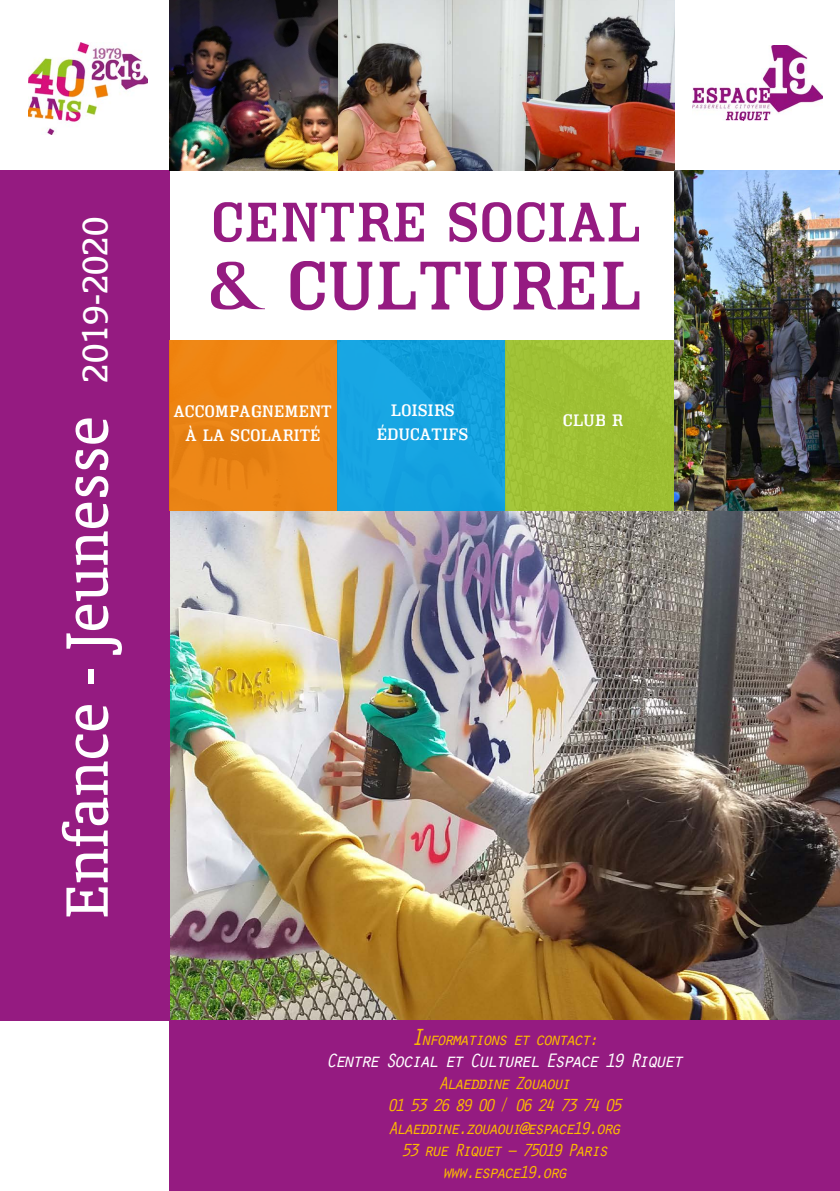
<style>
.page{position:relative;width:840px;height:1191px;background:#fff}
.page>*{position:absolute;margin:0;border:0;box-sizing:border-box;transform-origin:0 0}
.t1{font:74px "CAM";color:#951b81}
.t2{font:68px "Oranda BT";color:#fff}
.t3{font:60px "CAM";color:#951b81}
.t4{font:40px "Oranda BT";color:#fff}
.t5{font:italic 20px "Orator Std";letter-spacing:-.175em;color:#fff}
.t6{font:italic 18px/22px "Orator Std";letter-spacing:-.175em;color:#fbba00}
.t7{font:18px/24px "CAM";color:#fff;text-align:center}
.s1{font-size:24px}
</style>
<div class="page">
<img style="left:169px;top:510px;width:670px;height:510px">
<div style="left:169px;top:1020px;width:670px;height:171px;background:#951b81"></div>
<div style="left:0;top:170px;width:169px;height:850px;background:#951b81"></div>
<div style="left:169px;top:340px;width:168px;height:170px;background:#ee8615"></div>
<div style="left:337px;top:340px;width:168px;height:170px;background:#15a3e1"></div>
<div style="left:505px;top:340px;width:169px;height:170px;background:#9fc034"></div>
<img style="left:28px;top:43px;width:119px;height:91px">
<img style="left:169px;top:0;width:505px;height:170px">
<img style="left:692px;top:45px;width:130px;height:75px">
<img style="left:674px;top:170px;width:165px;height:340px">
<p class="t4" style="left:72px;top:383px;width:167px;rotate:-90deg">2019-2020</p>
<p class="t2" style="left:48px;top:918px;width:504px;rotate:-90deg">Enfance - Jeunesse</p>
<p class="t3" style="left:210px;top:188px;width:432px">CENTRE SOCIAL</p>
<p class="t1" style="left:209px;top:243px;width:433px">&amp; CULTUREL</p>
<p class="t7" style="left:174px;top:399px;width:159px">ACCOMPAGNEMENT<br>À LA SCOLARITÉ</p>
<p class="t7" style="left:377px;top:399px;width:92px">LOISIRS<br>ÉDUCATIFS</p>
<p class="t7" style="left:562px;top:408px;width:63px">CLUB R</p>
<p class="t6" style="left:410px;top:1027px;width:190px"><span class="s1">I</span>nformations et contact:</p>
<p class="t5" style="left:325px;top:1046px;width:359px">Centre Social et Culturel Espace 19 Riquet</p>
<p class="t6" style="left:438px;top:1071px;width:134px">Alaeddine Zouaoui</p>
<p class="t6" style="left:386px;top:1093px;width:237px">01 53 26 89 00 / 06 24 73 74 05<br>Alaeddine.zouaoui@espace19.org</p>
<p class="t6" style="left:400px;top:1137px;width:209px">53 rue Riquet – 75019 Paris</p>
<p class="t6" style="left:441px;top:1159px;width:127px">www.espace19.org</p>
</div>
